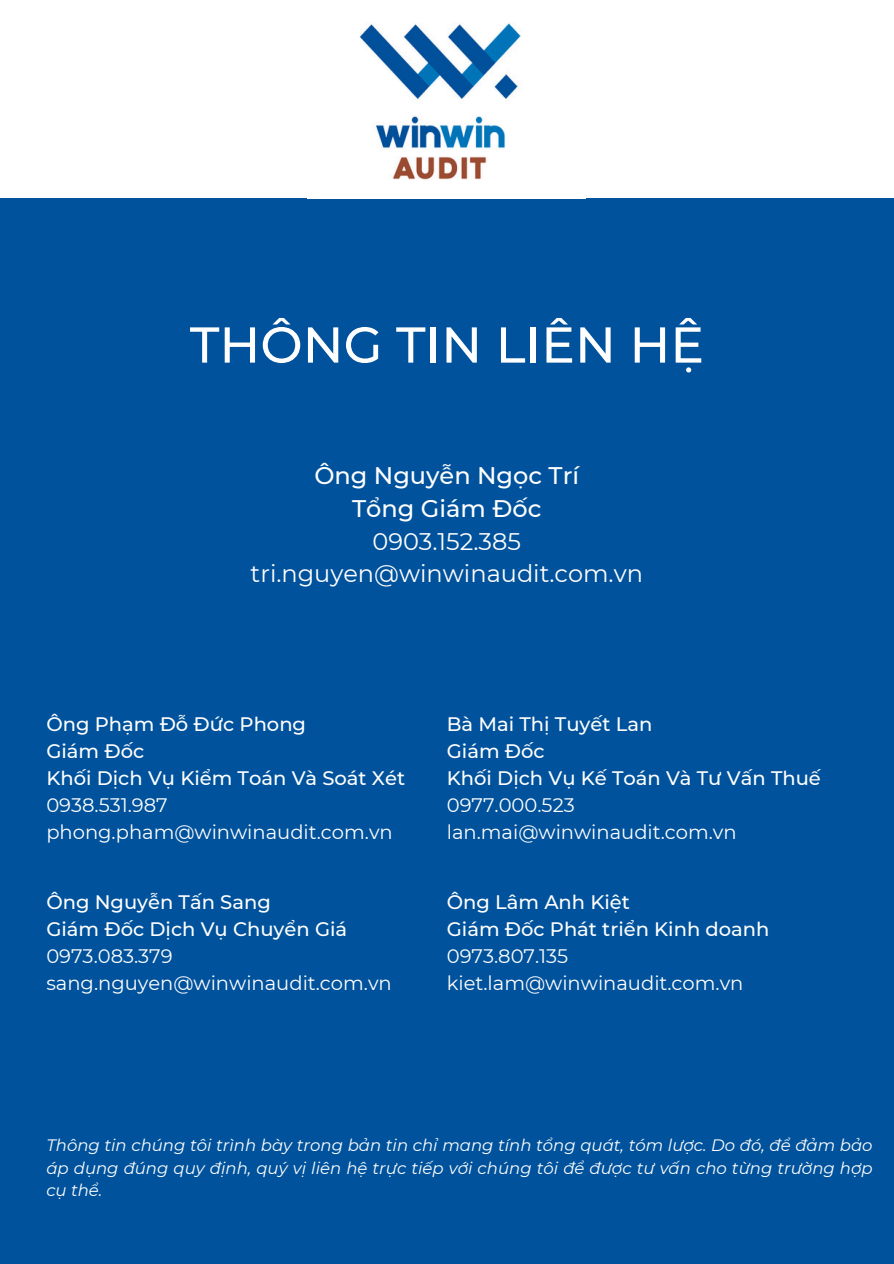
<style>
.page{position:relative;width:894px;height:1264px;background:#fff}
.page>*{position:absolute;margin:0;border:0;box-sizing:border-box;transform-origin:0 0}
.t1{font:500 50.4px "Montserrat";color:#fefefe}
.t2{font:24px/32.7px "Montserrat";color:#fefefe;text-align:center}
.t3{font:500 19.5px/27px "Montserrat";color:#fefefe}
.t4{font:19.5px/27px "Montserrat";color:#fefefe}
.t5{font:italic 16.5px/22.5px "Montserrat";color:#fefefe;text-align:justify}
.s1{font-weight:500}
.s2{font-weight:400}
</style>
<div class="page">
<div style="left:0;top:0;width:893px;height:1263px;background:#00529c"></div>
<div style="left:0;top:0;width:893px;height:197px;background:#fff"></div>
<img style="left:359px;top:23px;width:162px;height:157px">
<hr style="left:1px;top:196px;width:891px;height:2px;background:#fefefe">
<h2 class="t1" style="left:190px;top:314px;width:515px">THÔNG TIN LIÊN HỆ</h2>
<h3 class="t2" style="left:250px;top:459px;width:394px"><span class="s1">Ông Nguyễn Ngọc Trí<br>Tổng Giám Đốc<br></span>0903.152.385 tri.nguyen@winwinaudit.com.vn</h3>
<h3 class="t3" style="left:46px;top:710px;width:360px">Ông Phạm Đỗ Đức Phong<br>Giám Đốc<br>Khối Dịch Vụ Kiểm Toán Và Soát Xét<br><span class="s2">0938.531.987 phong.pham@winwinaudit.com.vn</span></h3>
<h3 class="t3" style="left:446px;top:710px;width:375px">Bà Mai Thị Tuyết Lan<br>Giám Đốc<br>Khối Dịch Vụ Kế Toán Và Tư Vấn Thuế<br><span class="s2">0977.000.523 lan.mai@winwinaudit.com.vn</span></h3>
<h3 class="t4" style="left:46px;top:888px;width:347px"><span class="s1">Ông Nguyễn Tấn Sang<br>Giám Đốc Dịch Vụ Chuyển Giá<br></span>0973.083.379 sang.nguyen@winwinaudit.com.vn</h3>
<p class="t4" style="left:446px;top:888px;width:324px"><span class="s1">Ông Lâm Anh Kiệt<br>Giám Đốc Phát triển Kinh doanh<br></span>0973.807.135 kiet.lam@winwinaudit.com.vn</p>
<h1 class="t5" style="left:46px;top:1134px;width:827px">Thông tin chúng tôi trình bày trong bản tin chỉ mang tính tổng quát, tóm lược. Do đó, để đảm bảo áp dụng đúng quy định, quý vị liên hệ trực tiếp với chúng tôi để được tư vấn cho từng trường hợp cụ thể.</h1>
</div>
